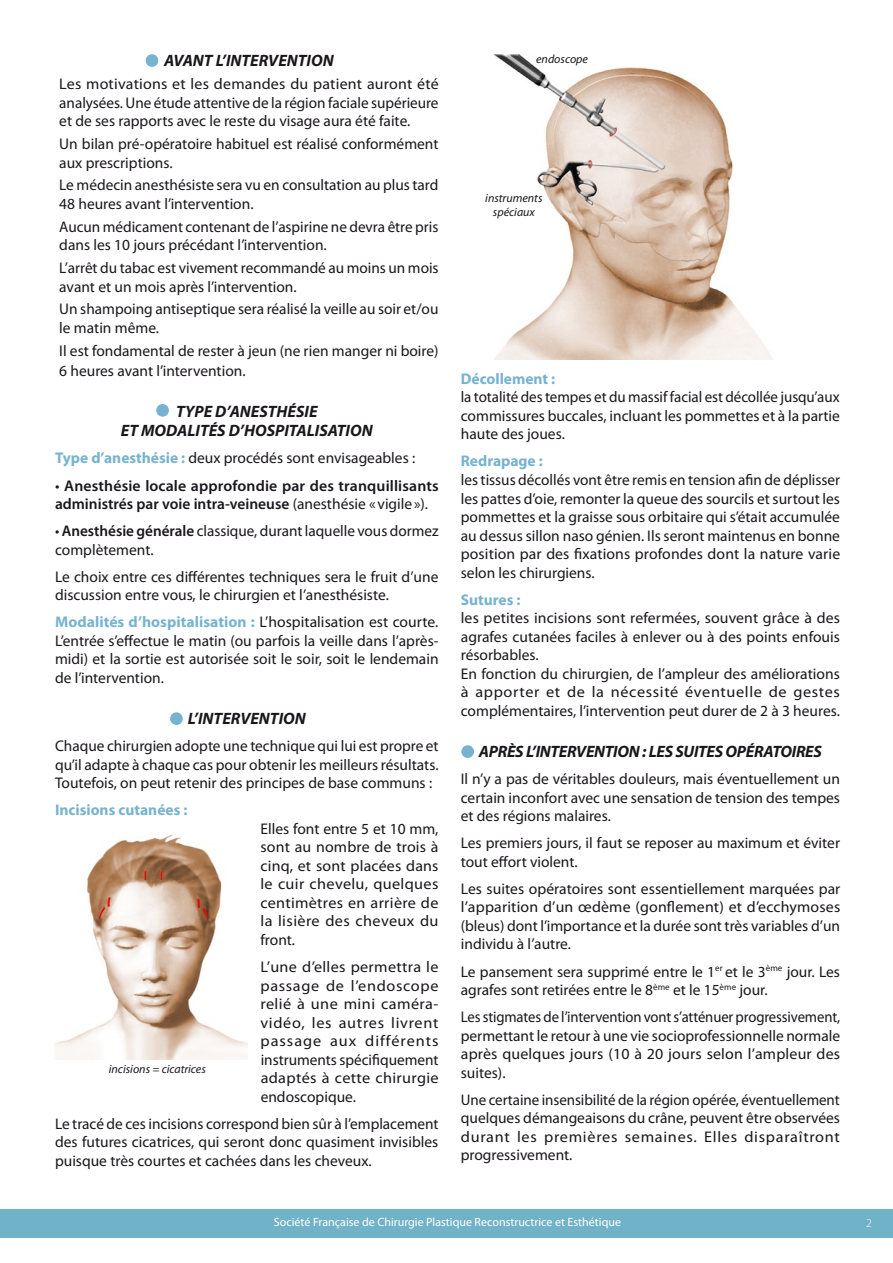
<style>
.page{position:relative;width:893px;height:1263px;background:#fff}
.page>*{position:absolute;margin:0;border:0;box-sizing:border-box;transform-origin:0 0}
.t1{font:italic 700 16.5px "Myriad Pro";color:#1a171c}
.t2{font:italic 700 16.5px "Myriad Pro";letter-spacing:-.02em;color:#1a171c}
.t3{font:15.45px/18.6px "Myriad Pro";color:#1a171c;text-align:justify}
.t4{font:15.45px/18.6px "Myriad Pro";color:#1a171c;text-align:justify;scale:1.05 1}
.t5{font:15.45px/18.6px "Myriad Pro";color:#1a171c;text-align:justify;scale:.95 1}
.t6{font:600 15.45px/18.6px "Myriad Pro";letter-spacing:.01em;color:#1a171c}
.t7{font:700 15.45px "Myriad Pro";color:#77b3d0}
.t8{font:12px "Myriad Pro";color:#fff}
.t9{font:italic 12px/14.4px "Myriad Pro";color:#1a171c;text-align:center}
.t10{font:300 12px "Myriad Pro";color:#fff}
.s1{font-weight:700;color:#77b3d0}
.s2{font-weight:400}
.s3{font-weight:600}
</style>
<div class="page">
<div style="left:0;top:1209px;width:893px;height:28px;background:#70b2c8"></div>
<div style="left:146px;top:54px;width:12px;height:13px;background:#77b3d0;border-radius:50%"></div>
<div style="left:156px;top:404px;width:13px;height:13px;background:#77b3d0;border-radius:50%"></div>
<div style="left:461px;top:745px;width:13px;height:13px;background:#77b3d0;border-radius:50%"></div>
<div style="left:170px;top:712px;width:13px;height:13px;background:#77b3d0;border-radius:50%"></div>
<img style="left:54px;top:834px;width:194px;height:225px">
<img style="left:493px;top:54px;width:280px;height:305px">
<p class="t1" style="left:164px;top:50px;width:171px">AVANT L’INTERVENTION</p>
<p class="t3" style="left:59px;top:74px;width:381px">Les motivations et les demandes du patient auront été analysées. Une étude attentive de la région faciale supérieure et de ses rapports avec le reste du visage aura été faite.</p>
<p class="t3" style="left:59px;top:134px;width:381px">Un bilan pré-opératoire habituel est réalisé conformément aux prescriptions.</p>
<p class="t3" style="left:59px;top:176px;width:381px">Le médecin anesthésiste sera vu en consultation au plus tard<br>48 heures avant l’intervention.</p>
<p class="t3" style="left:59px;top:217px;width:381px">Aucun médicament contenant de l’aspirine ne devra être pris dans les 10 jours précédant l’intervention.</p>
<p class="t3" style="left:59px;top:258px;width:381px">L’arrêt du tabac est vivement recommandé au moins un mois avant et un mois après l’intervention.</p>
<p class="t3" style="left:59px;top:300px;width:381px">Un shampoing antiseptique sera réalisé la veille au soir et/ou le matin même.</p>
<p class="t3" style="left:59px;top:340px;width:381px;line-height:19.8px">Il est fondamental de rester à jeun (ne rien manger ni boire)<br>6 heures avant l’intervention.</p>
<p class="t1" style="left:176px;top:400px;width:143px">TYPE D’ANESTHÉSIE</p>
<p class="t1" style="left:121px;top:420px;width:253px">ET MODALITÉS D’HOSPITALISATION</p>
<p class="t3" style="left:55px;top:449px;width:362px"><span class="s1">Type d’anesthésie :</span> deux procédés sont envisageables :</p>
<p class="t6" style="left:55px;top:476px;width:385px"><span class="s2">•</span> Anesthésie locale approfondie par des tranquillisants administrés par voie intra-veineuse <span class="s2">(anesthésie « vigile»).</span></p>
<p class="t3" style="left:55px;top:521px;width:385px">• <span class="s3">Anesthésie générale</span> classique, durant laquelle vous dormez complètement.</p>
<p class="t3" style="left:55px;top:567px;width:385px">Le choix entre ces différentes techniques sera le fruit d’une discussion entre vous, le chirurgien et l’anesthésiste.</p>
<p class="t3" style="left:55px;top:612px;width:385px"><span class="s1">Modalités d’hospitalisation :</span> L’hospitalisation est courte.<br>L’entrée s’effectue le matin (ou parfois la veille dans l’après&shy;midi) et la sortie est autorisée soit le soir, soit le lendemain de l’intervention.</p>
<p class="t1" style="left:188px;top:708px;width:119px">L’INTERVENTION</p>
<p class="t3" style="left:55px;top:736px;width:385px">Chaque chirurgien adopte une technique qui lui est propre et qu’il adapte à chaque cas pour obtenir les meilleurs résultats.<br>Toutefois, on peut retenir des principes de base communs :</p>
<p class="t7" style="left:55px;top:800px;width:134px">Incisions cutanées :</p>
<p class="t3" style="left:260px;top:819px;width:180px">Elles font entre 5 et 10 mm, sont au nombre de trois à cinq, et sont placées dans le cuir chevelu, quelques centimètres en arrière de la lisière des cheveux du front.</p>
<p class="t4" style="left:260px;top:957px;width:171px">L’une d’elles permettra le passage de l’endoscope relié à une mini caméra&shy;vidéo, les autres livrent passage aux différents instruments spécifiquement adaptés à cette chirurgie endoscopique.</p>
<p class="t3" style="left:55px;top:1114px;width:385px">Le tracé de ces incisions correspond bien sûr à l’emplacement des futures cicatrices, qui seront donc quasiment invisibles puisque très courtes et cachées dans les cheveux.</p>
<p class="t9" style="left:109px;top:1062px;width:99px">incisions = cicatrices</p>
<p class="t9" style="left:536px;top:52px;width:53px">endoscope</p>
<p class="t9" style="left:485px;top:190px;width:59px">instruments spéciaux</p>
<p class="t7" style="left:461px;top:368px;width:96px">Décollement :</p>
<p class="t3" style="left:461px;top:388px;width:381px">la totalité des tempes et du massif facial est décollée jusqu’aux commissures buccales, incluant les pommettes et à la partie haute des joues.</p>
<p class="t7" style="left:461px;top:451px;width:84px">Redrapage :</p>
<p class="t3" style="left:461px;top:470px;width:381px">les tissus décollés vont être remis en tension afin de déplisser les pattes d’oie, remonter la queue des sourcils et surtout les pommettes et la graisse sous orbitaire qui s’était accumulée au dessus sillon naso génien. Ils seront maintenus en bonne position par des fixations profondes dont la nature varie selon les chirurgiens.</p>
<p class="t7" style="left:461px;top:589px;width:61px">Sutures :</p>
<p class="t3" style="left:461px;top:609px;width:381px">les petites incisions sont refermées, souvent grâce à des agrafes cutanées faciles à enlever ou à des points enfouis résorbables.</p>
<p class="t3" style="left:461px;top:664px;width:381px">En fonction du chirurgien, de l’ampleur des améliorations à apporter et de la nécessité éventuelle de gestes complémentaires, l’intervention peut durer de 2 à 3 heures.</p>
<p class="t2" style="left:479px;top:741px;width:344px">APRÈS L’INTERVENTION : LES SUITES OPÉRATOIRES</p>
<p class="t3" style="left:461px;top:769px;width:381px">Il n’y a pas de véritables douleurs, mais éventuellement un certain inconfort avec une sensation de tension des tempes et des régions malaires.</p>
<p class="t3" style="left:461px;top:833px;width:381px">Les premiers jours, il faut se reposer au maximum et éviter tout effort violent.</p>
<p class="t3" style="left:461px;top:879px;width:381px">Les suites opératoires sont essentiellement marquées par l’apparition d’un œdème (gonflement) et d’ecchymoses (bleus) dont l’importance et la durée sont très variables d’un individu à l’autre.</p>
<p class="t3" style="left:461px;top:962px;width:381px">Le pansement sera supprimé entre le 1<sup>er</sup> et le 3<sup>ème</sup> jour. Les agrafes sont retirées entre le 8<sup>ème</sup> et le 15<sup>ème</sup> jour.</p>
<p class="t5" style="left:461px;top:1007px;width:401px">Les stigmates de l’intervention vont s’atténuer progressivement, permettant le retour à une vie socioprofessionnelle normale après quelques jours (10 à 20 jours selon l’ampleur des suites).</p>
<p class="t3" style="left:461px;top:1090px;width:381px">Une certaine insensibilité de la région opérée, éventuellement quelques démangeaisons du crâne, peuvent être observées durant les premières semaines. Elles disparaîtront progressivement.</p>
<p class="t8" style="left:274px;top:1215px;width:349px">Société Française de Chirurgie Plastique Reconstructrice et Esthétique</p>
<p class="t10" style="left:866px;top:1216px;width:7px">2</p>
</div>
